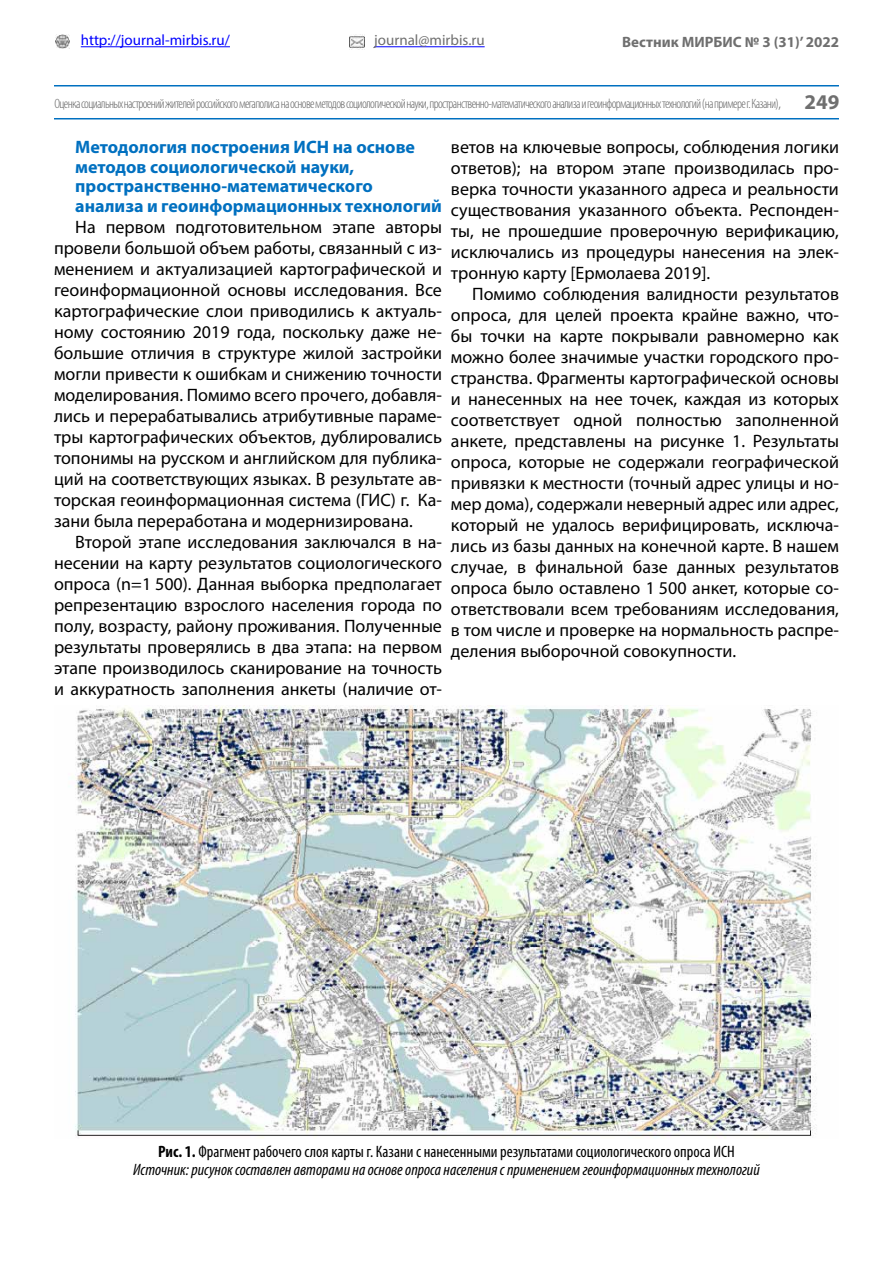
<style>
.page{position:relative;width:893px;height:1263px;background:#fff}
.page>*{position:absolute;margin:0;border:0;box-sizing:border-box;transform-origin:0 0}
.t1{font:18px/21px "Myriad Pro";color:#000;text-align:justify}
.t2{font:700 18px/19.8px "Myriad Pro";color:#0070c0}
.t3{font:italic condensed 16.5px/18.1px "Myriad Pro";color:#000;text-align:center}
.t4{font:15px "Myriad Pro";color:#00f}
.t5{font:700 15px "Myriad Pro";color:#6f6f6f}
.t6{font:15px "Myriad Pro";color:#6f6f6f}
.t7{font:300 condensed 13.5px "Myriad Pro";letter-spacing:-.05em;color:#636363}
.s1{font-size:15px}
.s2{font-weight:700;font-stretch:normal;font-size:21px;color:#6f6f6f}
.s3{font-weight:700;font-style:normal}
.s4{font-style:normal}
</style>
<div class="page">
<hr style="left:54px;top:118px;width:785px;height:1px;background:#0070c0">
<img style="left:55px;top:34px;width:15px;height:15px">
<img style="left:349px;top:34px;width:16px;height:15px">
<hr style="left:81px;top:46px;width:149px;height:1px;background:#00f">
<hr style="left:374px;top:46px;width:111px;height:1px;background:#00f">
<hr style="left:54px;top:85px;width:785px;height:1px;background:#0070c0">
<img style="left:75px;top:705px;width:742px;height:433px">
<p class="t4" style="left:81px;top:31px;width:151px">http://journal-mirbis.ru/</p>
<p class="t6" style="left:374px;top:31px;width:112px">journal@mirbis.ru</p>
<p class="t5" style="left:622px;top:32px;width:218px">Вестник МИРБИС № 3 (31)’ 2022</p>
<p class="t7" style="left:55px;top:95px;width:786px">Оценка социальных настроений жителей российского мегаполиса на основе методов социологической науки, пространственно-математического анализа и геоинформационныхтехнологий (на примере г. Казани)<span class="s1">,</span> <span class="s2">249</span></p>
<p class="t2" style="left:75px;top:136px;width:368px">Методология построения ИСН на основе методов социологической науки, пространственно-математического анализа и геоинформационных технологий</p>
<p class="t1" style="left:54px;top:216px;width:389px;text-indent:21px">На первом подготовительном этапе авторы провели большой объем работы, связанный с из&shy;менением и актуализацией картографической и геоинформационной основы исследования. Все картографические слои приводились к актуаль&shy;ному состоянию 2019 года, поскольку даже не&shy;большие отличия в структуре жилой застройки могли привести к ошибкам и снижению точности моделирования. Помимо всего прочего, добавля&shy;лись и перерабатывались атрибутивные параме&shy;тры картографических объектов, дублировались топонимы на русском и английском для публика&shy;ций на соответствующих языках. В результате ав&shy;торская геоинформационная система (ГИС) г. Ка&shy;зани была переработана и модернизирована.</p>
<p class="t1" style="left:54px;top:531px;width:389px;text-indent:21px">Второй этапе исследования заключался в на&shy;несении на карту результатов социологического опроса (n=1 500). Данная выборка предполагает репрезентацию взрослого населения города по полу, возрасту, району проживания. Полученные результаты проверялись в два этапа: на первом этапе производилось сканирование на точность и аккуратность заполнения анкеты (наличие от-</p>
<p class="t1" style="left:451px;top:136px;width:389px">ветов на ключевые вопросы, соблюдения логики ответов); на втором этапе производилась про&shy;верка точности указанного адреса и реальности существования указанного объекта. Респонден&shy;ты, не прошедшие проверочную верификацию, исключались из процедуры нанесения на элек&shy;тронную карту [Ермолаева 2019].</p>
<p class="t1" style="left:451px;top:283px;width:389px;text-indent:21px">Помимо соблюдения валидности результатов опроса, для целей проекта крайне важно, что&shy;бы точки на карте покрывали равномерно как можно более значимые участки городского про&shy;странства. Фрагменты картографической основы и нанесенных на нее точек, каждая из которых соответствует одной полностью заполненной анкете, представлены на рисунке 1. Результаты опроса, которые не содержали географической привязки к местности (точный адрес улицы и но&shy;мер дома), содержали неверный адрес или адрес, который не удалось верифицировать, исключа&shy;лись из базы данных на конечной карте. В нашем случае, в финальной базе данных результатов опроса было оставлено 1 500 анкет, которые со&shy;ответствовали всем требованиям исследования, в том числе и проверке на нормальность распре&shy;деления выборочной совокупности.</p>
<p class="t3" style="left:133px;top:1142px;width:628px"><span class="s3">Рис. 1.</span> <span class="s4">Фрагмент рабочего слоя карты г. Казани с нанесенными результатами социологического опроса ИСН<br></span>Источник: рисунок составлен авторами на основе опроса населения с применением геоинформационных технологий</p>
</div>
